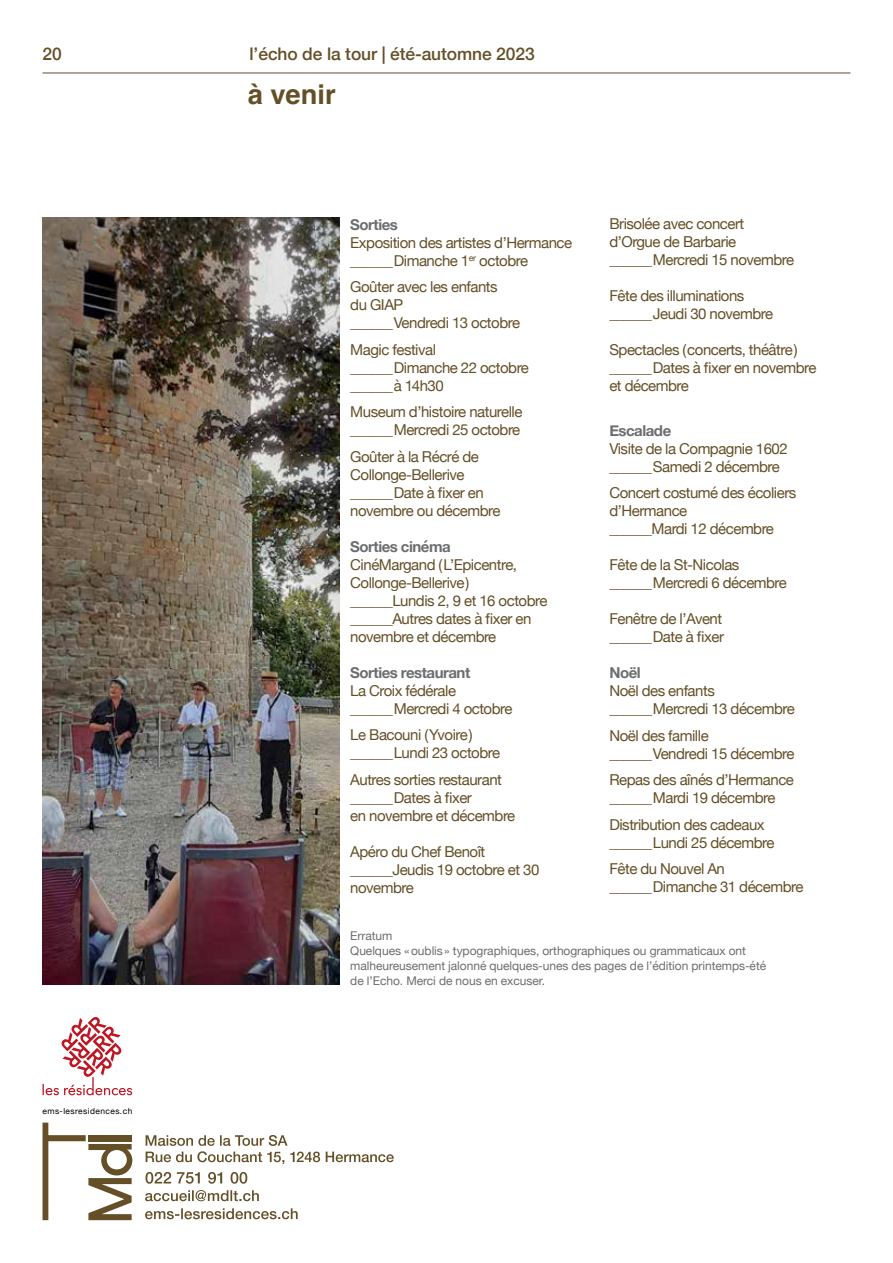
<style>
.page{position:relative;width:893px;height:1263px;background:#fff}
.page>*{position:absolute;margin:0;border:0;box-sizing:border-box;transform-origin:0 0}
.t1{font:700 27.3px "Helvetica";color:#644f27}
.t2{font:500 17.4px "Helvetica Neue";letter-spacing:-.005em;color:#644f27}
.t3{font:15px/18px "Helvetica Neue";letter-spacing:-.03em;color:#644f27}
.t4{font:700 15px "Helvetica Neue";letter-spacing:-.03em;color:#6c6d6f}
.t5{font:12px/14.9px "Helvetica Neue";letter-spacing:-.005em;color:#6c6d6f}
.t6{font:8.4px "Helvetica Neue";letter-spacing:.05em;color:#000}
</style>
<div class="page">
<hr style="left:43px;top:73px;width:807px;height:1px;background:#644f27">
<svg style="left:43px;top:1122px;width:89px;height:98px"></svg>
<svg style="left:43px;top:1017px;width:89px;height:78px"></svg>
<svg style="left:146px;top:1172px;width:101px;height:12px"></svg>
<svg style="left:146px;top:1135px;width:248px;height:29px"></svg>
<svg style="left:145px;top:1208px;width:153px;height:11px"></svg>
<svg style="left:145px;top:1190px;width:114px;height:11px"></svg>
<img style="left:43px;top:217px;width:296px;height:768px">
<p class="t2" style="left:43px;top:39px;width:21px">20</p>
<p class="t2" style="left:250px;top:39px;width:287px">l’écho de la tour | été-automne 2023</p>
<p class="t6" style="left:43px;top:1105px;width:91px">ems-lesresidences.ch</p>
<h1 class="t1" style="left:248px;top:77px;width:90px">à venir</h1>
<p class="t4" style="left:350px;top:212px;width:49px">Sorties</p>
<p class="t3" style="left:350px;top:234px;width:223px">Exposition des artistes d’Hermance ______Dimanche 1<sup>er</sup> octobre</p>
<p class="t3" style="left:350px;top:279px;width:171px">Goûter avec les enfants<br>du GIAP<br>______Vendredi 13 octobre</p>
<p class="t3" style="left:350px;top:341px;width:180px">Magic festival ______Dimanche 22 octobre ______à 14h30</p>
<p class="t3" style="left:350px;top:404px;width:174px">Museum d’histoire naturelle ______Mercredi 25 octobre</p>
<p class="t3" style="left:350px;top:448px;width:152px">Goûter à la Récré de<br>Collonge-Bellerive ______Date à fixer en novembre ou décembre</p>
<p class="t4" style="left:350px;top:534px;width:102px">Sorties cinéma</p>
<p class="t3" style="left:350px;top:556px;width:199px">CinéMargand (L’Epicentre,<br>Collonge-Bellerive) ______Lundis 2, 9 et 16 octobre ______Autres dates à fixer en novembre et décembre</p>
<p class="t4" style="left:350px;top:660px;width:121px">Sorties restaurant</p>
<p class="t3" style="left:350px;top:682px;width:164px">La Croix fédérale ______Mercredi 4 octobre</p>
<p class="t3" style="left:350px;top:727px;width:151px">Le Bacouni (Yvoire) ______Lundi 23 octobre</p>
<p class="t3" style="left:350px;top:771px;width:166px">Autres sorties restaurant ______Dates à fixer<br>en novembre et décembre</p>
<p class="t3" style="left:350px;top:843px;width:191px">Apéro du Chef Benoît ______Jeudis 19 octobre et 30 novembre</p>
<p class="t3" style="left:609px;top:216px;width:186px">Brisolée avec concert d’Orgue de Barbarie ______Mercredi 15 novembre</p>
<p class="t3" style="left:609px;top:288px;width:165px">Fête des illuminations ______Jeudi 30 novembre</p>
<p class="t3" style="left:609px;top:342px;width:209px">Spectacles (concerts, théâtre) ______Dates à fixer en novembre et décembre</p>
<p class="t4" style="left:609px;top:419px;width:63px">Escalade</p>
<p class="t3" style="left:609px;top:440px;width:180px">Visite de la Compagnie 1602 ______Samedi 2 décembre</p>
<p class="t3" style="left:609px;top:485px;width:188px">Concert costumé des écoliers d’Hermance<br>______Mardi 12 décembre</p>
<p class="t3" style="left:609px;top:557px;width:179px">Fête de la St-Nicolas ______Mercredi 6 décembre</p>
<p class="t3" style="left:609px;top:611px;width:116px">Fenêtre de l’Avent ______Date à fixer</p>
<p class="t4" style="left:609px;top:661px;width:33px">Noël</p>
<p class="t3" style="left:609px;top:683px;width:187px">Noël des enfants ______Mercredi 13 décembre</p>
<p class="t3" style="left:609px;top:727px;width:187px">Noël des famille ______Vendredi 15 décembre</p>
<p class="t3" style="left:609px;top:772px;width:186px">Repas des aînés d’Hermance ______Mardi 19 décembre</p>
<p class="t3" style="left:609px;top:816px;width:167px">Distribution des cadeaux ______Lundi 25 décembre</p>
<p class="t3" style="left:609px;top:861px;width:196px">Fête du Nouvel An ______Dimanche 31 décembre</p>
<p class="t5" style="left:350px;top:929px;width:417px">Erratum<br>Quelques «oublis» typographiques, orthographiques ou grammaticaux ont malheureusement jalonné quelques-unes des pages de l’édition printemps-été de l’Echo. Merci de nous en excuser.</p>
</div>
